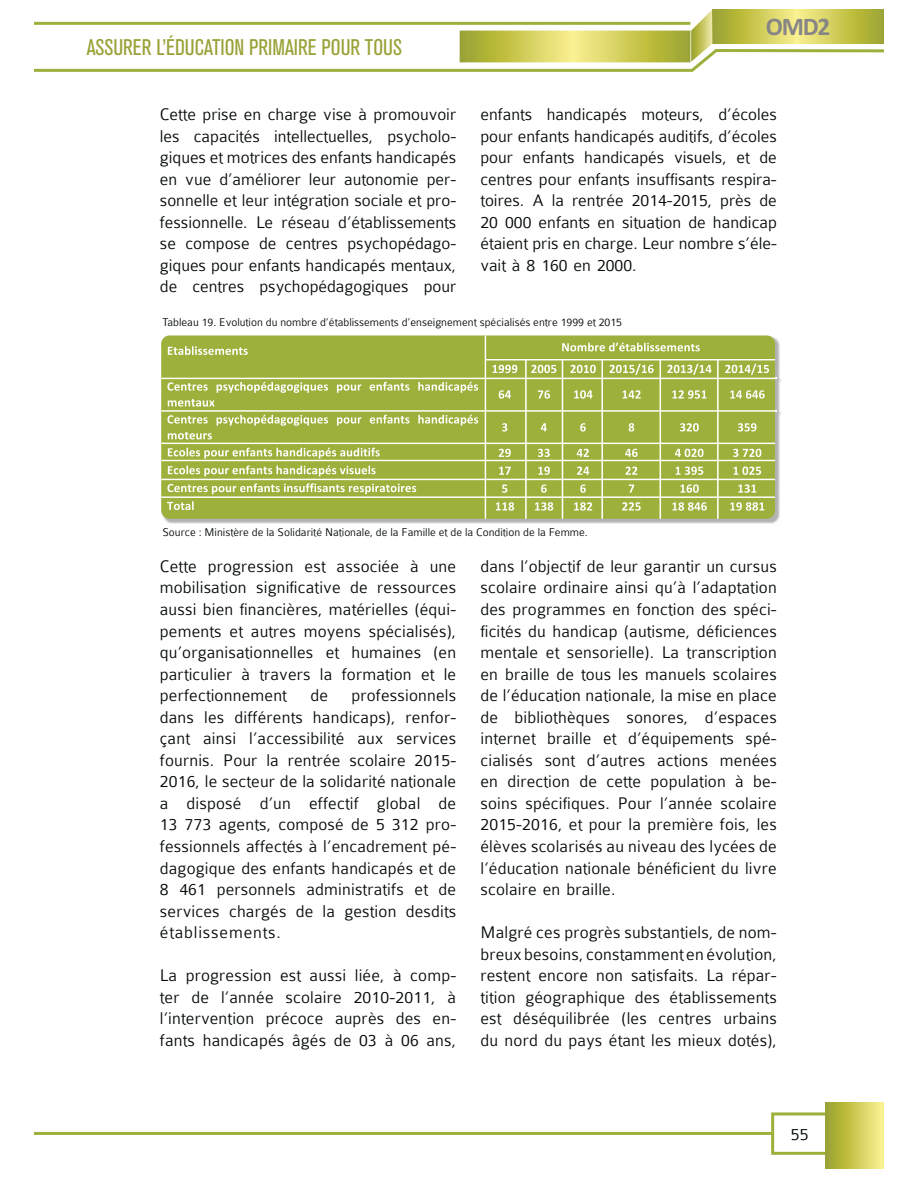
<style>
.page{position:relative;width:918px;height:1188px;background:#fff}
.page>*{position:absolute;margin:0;border:0;box-sizing:border-box;transform-origin:0 0}
.t1{font:700 25.5px "Calibri";color:#878686}
.t2{font:condensed 22.5px "Akzidenz Grotesk BQ";color:#99a238}
.t3{font:300 18px/21.6px "Colaborate";letter-spacing:.01em;color:#040809;text-align:justify}
.t4{font:300 12px "Colaborate";color:#040809}
</style>
<div class="page">
<hr style="left:35px;top:1132px;width:737px;height:3px;background:#9cb03b">
<div style="left:771px;top:1112px;width:71px;height:43px;border:3px solid #9cb03b"></div>
<svg style="left:826px;top:1102px;width:57px;height:66px"></svg>
<img style="left:162px;top:336px;width:619px;height:187px">
<div style="left:161px;top:335px;width:614px;height:184px;background:#9cb03b;border-radius:8px"></div>
<hr style="left:161px;top:378px;width:614px;height:1px;background:#fff">
<hr style="left:161px;top:496px;width:614px;height:2px;background:#fff">
<hr style="left:485px;top:359px;width:290px;height:1px;background:#fff">
<hr style="left:161px;top:410px;width:614px;height:2px;background:#fff">
<hr style="left:161px;top:443px;width:614px;height:1px;background:#fff">
<hr style="left:161px;top:460px;width:614px;height:1px;background:#fff">
<hr style="left:161px;top:479px;width:614px;height:1px;background:#fff">
<svg style="left:168px;top:346px;width:80px;height:9px"></svg>
<svg style="left:562px;top:343px;width:138px;height:8px"></svg>
<svg style="left:493px;top:365px;width:24px;height:8px"></svg>
<svg style="left:531px;top:365px;width:25px;height:8px"></svg>
<svg style="left:570px;top:365px;width:26px;height:8px"></svg>
<svg style="left:610px;top:364px;width:44px;height:11px"></svg>
<svg style="left:667px;top:364px;width:45px;height:11px"></svg>
<svg style="left:725px;top:364px;width:44px;height:11px"></svg>
<svg style="left:167px;top:382px;width:311px;height:11px"></svg>
<svg style="left:168px;top:399px;width:47px;height:8px"></svg>
<svg style="left:499px;top:390px;width:12px;height:9px"></svg>
<svg style="left:538px;top:390px;width:12px;height:9px"></svg>
<svg style="left:574px;top:390px;width:19px;height:9px"></svg>
<svg style="left:623px;top:390px;width:18px;height:9px"></svg>
<svg style="left:672px;top:390px;width:35px;height:9px"></svg>
<svg style="left:730px;top:390px;width:35px;height:9px"></svg>
<svg style="left:167px;top:415px;width:41px;height:9px"></svg>
<svg style="left:217px;top:415px;width:261px;height:11px"></svg>
<svg style="left:168px;top:432px;width:44px;height:7px"></svg>
<svg style="left:502px;top:423px;width:5px;height:9px"></svg>
<svg style="left:541px;top:423px;width:6px;height:8px"></svg>
<svg style="left:580px;top:423px;width:6px;height:9px"></svg>
<svg style="left:629px;top:423px;width:5px;height:9px"></svg>
<svg style="left:680px;top:423px;width:19px;height:9px"></svg>
<svg style="left:738px;top:423px;width:18px;height:9px"></svg>
<svg style="left:168px;top:448px;width:212px;height:11px"></svg>
<svg style="left:499px;top:449px;width:12px;height:8px"></svg>
<svg style="left:538px;top:449px;width:12px;height:8px"></svg>
<svg style="left:577px;top:449px;width:12px;height:8px"></svg>
<svg style="left:625px;top:449px;width:13px;height:8px"></svg>
<svg style="left:675px;top:449px;width:29px;height:8px"></svg>
<svg style="left:733px;top:449px;width:28px;height:8px"></svg>
<svg style="left:168px;top:465px;width:208px;height:11px"></svg>
<svg style="left:499px;top:467px;width:12px;height:8px"></svg>
<svg style="left:538px;top:467px;width:12px;height:8px"></svg>
<svg style="left:577px;top:467px;width:12px;height:8px"></svg>
<svg style="left:626px;top:467px;width:11px;height:8px"></svg>
<svg style="left:676px;top:467px;width:27px;height:8px"></svg>
<svg style="left:734px;top:467px;width:27px;height:8px"></svg>
<svg style="left:167px;top:483px;width:249px;height:11px"></svg>
<svg style="left:502px;top:485px;width:5px;height:8px"></svg>
<svg style="left:541px;top:484px;width:6px;height:9px"></svg>
<svg style="left:580px;top:484px;width:6px;height:9px"></svg>
<svg style="left:629px;top:485px;width:5px;height:8px"></svg>
<svg style="left:680px;top:484px;width:19px;height:9px"></svg>
<svg style="left:738px;top:484px;width:18px;height:9px"></svg>
<svg style="left:167px;top:501px;width:27px;height:9px"></svg>
<svg style="left:496px;top:502px;width:18px;height:9px"></svg>
<svg style="left:535px;top:502px;width:18px;height:9px"></svg>
<svg style="left:574px;top:502px;width:18px;height:9px"></svg>
<svg style="left:622px;top:502px;width:19px;height:9px"></svg>
<svg style="left:672px;top:502px;width:35px;height:9px"></svg>
<svg style="left:730px;top:502px;width:34px;height:9px"></svg>
<hr style="left:485px;top:335px;width:1px;height:184px;background:#fff">
<hr style="left:525px;top:360px;width:2px;height:159px;background:#fff">
<hr style="left:562px;top:360px;width:1px;height:159px;background:#fff">
<hr style="left:601px;top:360px;width:2px;height:159px;background:#fff">
<hr style="left:660px;top:360px;width:1px;height:159px;background:#fff">
<hr style="left:717px;top:360px;width:2px;height:159px;background:#fff">
<svg style="left:35px;top:10px;width:848px;height:62px"></svg>
<p class="t2" style="left:87px;top:39px;width:317px">ASSURER L’ÉDUCATION PRIMAIRE POUR TOUS</p>
<h1 class="t1" style="left:766px;top:11px;width:66px">OMD2</h1>
<p class="t3" style="left:160px;top:105px;width:298px">Cette prise en charge vise à promouvoir les capacités intellectuelles, psycholo&shy;giques et motrices des enfants handicapés en vue d’améliorer leur autonomie per&shy;sonnelle et leur intégration sociale et pro&shy;fessionnelle. Le réseau d’établissements se compose de centres psychopédago&shy;giques pour enfants handicapés mentaux, de centres psychopédagogiques pour</p>
<p class="t3" style="left:480px;top:105px;width:298px">enfants handicapés moteurs, d’écoles pour enfants handicapés auditifs, d’écoles pour enfants handicapés visuels, et de centres pour enfants insuffisants respira&shy;toires. A la rentrée 2014-2015, près de 20 000 enfants en situation de handicap étaient pris en charge. Leur nombre s’éle&shy;vait à 8 160 en 2000.</p>
<p class="t4" style="left:162px;top:318px;width:461px">Tableau 19. Evolution du nombre d’établissements d’enseignement spécialisés entre 1999 et 2015</p>
<p class="t4" style="left:162px;top:528px;width:427px">Source : Ministère de la Solidarité Nationale, de la Famille et de la Condition de la Femme.</p>
<p class="t3" style="left:160px;top:557px;width:298px">Cette progression est associée à une mobilisation significative de ressources aussi bien financières, matérielles (équi&shy;pements et autres moyens spécialisés), qu’organisationnelles et humaines (en particulier à travers la formation et le perfectionnement</p>
<p class="t3" style="left:160px;top:686px;width:298px;text-indent:192px">professionnels dans les différents handicaps), renfor&shy;çant ainsi l’accessibilité aux services fournis. Pour la rentrée scolaire 2015- 2016, le secteur de la solidarité nationale a disposé d’un effectif global de 13 773 agents, composé de 5 312 pro&shy;fessionnels affectés à l’encadrement pé&shy;dagogique des enfants handicapés et de 8 461 personnels administratifs et de services chargés de la gestion desdits établissements.</p>
<p class="t3" style="left:160px;top:966px;width:298px">La progression est aussi liée, à comp&shy;ter de l’année scolaire 2010-2011, à l’intervention précoce auprès des en&shy;fants handicapés âgés de 03 à 06 ans,</p>
<p class="t3" style="left:310px;top:686px;width:19px">de</p>
<p class="t3" style="left:480px;top:557px;width:298px">dans l’objectif de leur garantir un cursus scolaire ordinaire ainsi qu’à l’adaptation des programmes en fonction des spéci&shy;ficités du handicap (autisme, déficiences mentale et sensorielle). La transcription en braille de tous les manuels scolaires de l’éducation nationale, la mise en place de bibliothèques sonores, d’espaces internet braille et d’équipements spé&shy;cialisés sont d’autres actions menées en direction de cette population à be&shy;soins spécifiques. Pour l’année scolaire 2015-2016, et pour la première fois, les élèves scolarisés au niveau des lycées de l’éducation nationale bénéficient du livre scolaire en braille.</p>
<p class="t3" style="left:480px;top:923px;width:298px">Malgré ces progrès substantiels, de nom&shy;breux besoins, constamment en évolution, restent encore non satisfaits. La répar&shy;tition géographique des établissements est déséquilibrée (les centres urbains du nord du pays étant les mieux dotés),</p>
<p class="t3" style="left:791px;top:1124px;width:19px">55</p>
</div>
